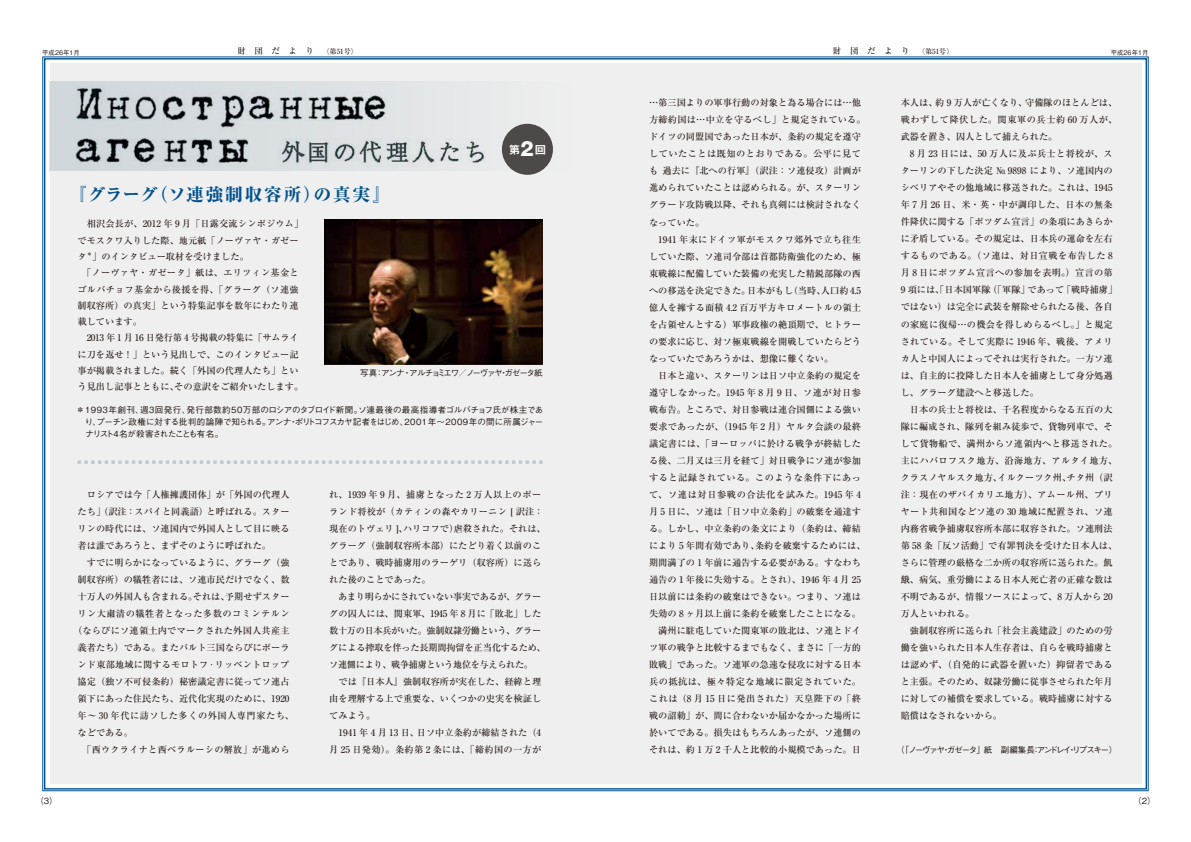
<style>
.page{position:relative;width:1191px;height:842px;background:#fff}
.page>*{position:absolute;margin:0;border:0;box-sizing:border-box;transform-origin:0 0}
.t1{font:800 17.7px "Ryumin Pro";letter-spacing:.1em;color:#00508f}
.t2{font:11.3px "Midashi Go Pro MB31";color:#fff}
.t3{font:500 9.2px/17px "Ryumin Pro";color:#221815}
.t4{font:500 9.2px "Ryumin Pro";letter-spacing:.025em;color:#221815}
.t5{font:500 9.2px "Ryumin Pro";letter-spacing:.055em;color:#221815}
.t6{font:500 9.2px "Ryumin Pro";letter-spacing:.05em;color:#221815}
.t7{font:500 8.5px/12.1px "Gothic BBB Pro";letter-spacing:-.125em;color:#221815;text-align:justify}
.t8{font:500 8.5px "Gothic BBB Pro";letter-spacing:-.155em;color:#221815}
.t9{font:500 7.1px "Ryumin Pro";color:#221815}
.t10{font:500 6.4px "Gothic BBB Pro";color:#221815}
.s1{font-size:8.5px}
.s2{font-family:"Helvetica Neue LT Std";font-weight:800;font-size:21.3px}
</style>
<div class="page">
<div style="left:42px;top:56px;width:1106px;height:735px;background:#efefef"></div>
<svg style="left:50px;top:81px;width:521px;height:89px;background:#c3c7ca"></svg>
<div style="left:502px;top:124px;width:51px;height:51px;background:#4c4948;border-radius:50%"></div>
<img style="left:324px;top:219px;width:218px;height:145px">
<svg style="left:77px;top:460px;width:465px;height:4px"></svg>
<p class="t10" style="left:42px;top:47px;width:39px">平成26年1月</p>
<p class="t9" style="left:237px;top:46px;width:122px"><span class="s1">財 団 だ よ り</span> 〈第51号〉</p>
<p class="t9" style="left:833px;top:46px;width:122px"><span class="s1">財 団 だ よ り</span> 〈第51号〉</p>
<p class="t10" style="left:1110px;top:47px;width:39px">平成26年1月</p>
<p class="t1" style="left:69px;top:180px;width:323px">『グラーグ（ソ連強制収容所）の真実』</p>
<p class="t2" style="left:509px;top:140px;width:39px">第<span class="s2">2</span>回</p>
<p class="t3" style="left:77px;top:215px;width:227px;line-height:16.3px">　相沢会長が、2012 年 9 月「日露交流シンポジウム」でモスクワ入りした際、地元紙「ノーヴァヤ・ガゼータ<sup>＊</sup>」のインタビュー取材を受けました。<br>　「ノーヴァヤ・ガゼータ」紙は、エリツィン基金とゴルバチョフ基金から後援を得、「グラーグ（ソ連強制収容所）の真実」という特集記事を数年にわたり連載しています。<br>　2013 年 1 月 16 日発行第 4 号掲載の特集に「サムライに刀を返せ！」という見出しで、このインタビュー記事が掲載されました。続く「外国の代理人たち」という見出し記事とともに、その意訳をご紹介いたします。</p>
<p class="t7" style="left:85px;top:403px;width:460px;text-indent:-8px">＊1993年創刊、週３回発行、発行部数約50万部のロシアのタブロイド新聞。ソ連最後の最高指導者ゴルバチョフ氏が株主であり、プーチン政権に対する批判的論陣で知られる。アンナ・ポリトコフスカヤ記者をはじめ、2001年～2009年の間に所属ジャーナリスト４名が殺害されたことも有名。</p>
<p class="t8" style="left:360px;top:366px;width:184px">写真：アンナ・アルチョミエワ／ノーヴァヤ・ガゼータ紙</p>
<p class="t3" style="left:78px;top:485px;width:213px">　ロシアでは今「人権擁護団体」が「外国の代理人</p>
<p class="t3" style="left:78px;top:502px;width:213px">たち」（訳注：スパイと同義語）と呼ばれる。スター</p>
<p class="t3" style="left:78px;top:519px;width:213px">リンの時代には、ソ連国内で外国人として目に映る</p>
<p class="t3" style="left:78px;top:536px;width:195px">者は誰であろうと、まずそのように呼ばれた。</p>
<p class="t3" style="left:78px;top:553px;width:213px">　すでに明らかになっているように、グラーグ（強</p>
<p class="t3" style="left:78px;top:570px;width:213px">制収容所）の犠牲者には、ソ連市民だけでなく、数</p>
<p class="t3" style="left:78px;top:587px;width:213px">十万人の外国人も含まれる。それは、予期せずスター</p>
<p class="t6" style="left:78px;top:606px;width:213px">リン大粛清の犠牲者となった多数のコミンテルン</p>
<p class="t4" style="left:73px;top:623px;width:218px">（ならびにソ連領土内でマークされた外国人共産主</p>
<p class="t3" style="left:78px;top:638px;width:213px">義者たち）である。またバルト三国ならびにポーラ</p>
<p class="t3" style="left:78px;top:655px;width:213px">ンド東部地域に関するモロトフ · リッベントロップ</p>
<p class="t3" style="left:78px;top:672px;width:213px">協定（独ソ不可侵条約）秘密議定書に従ってソ連占</p>
<p class="t3" style="left:78px;top:689px;width:213px">領下にあった住民たち、近代化実現のために、1920</p>
<p class="t5" style="left:78px;top:708px;width:218px">年～ 30 年代に訪ソした多くの外国人専門家たち、</p>
<p class="t3" style="left:78px;top:723px;width:57px">などである。</p>
<p class="t4" style="left:78px;top:742px;width:213px">　「西ウクライナと西ベラルーシの解放」が進めら</p>
<p class="t3" style="left:329px;top:485px;width:218px">れ、1939 年 9 月、捕虜となった 2 万人以上のポーランド将校が（カティンの森やカリーニン [ 訳注：現在のトヴェリ ]、ハリコフで）虐殺された。それは、グラーグ（強制収容所本部）にたどり着く以前のことであり、戦時捕虜用のラーゲリ（収容所）に送られた後のことであった。<br>　あまり明らかにされていない事実であるが、グラーグの囚人には、関東軍、1945 年 8 月に「敗北」した数十万の日本兵がいた。強制奴隷労働という、グラーグによる搾取を伴った長期間拘留を正当化するため、ソ連側により、戦争捕虜という地位を与えられた。<br>　では『日本人』強制収容所が実在した、経緯と理由を理解する上で重要な、いくつかの史実を検証してみよう。<br>　1941 年 4 月 13 日、日ソ中立条約が締結された（4月 25 日発効）。条約第 2 条には、「締約国の一方が</p>
<p class="t3" style="left:649px;top:94px;width:218px">…第三国よりの軍事行動の対象と為る場合には…他方締約国は…中立を守るべし」と規定されている。ドイツの同盟国であった日本が、条約の規定を遵守していたことは既知のとおりである。公平に見ても 過去に『北への行軍』（訳注：ソ連侵攻）計画が進められていたことは認められる。が、スターリングラード攻防戦以降、それも真剣には検討されなくなっていた。<br>　1941 年末にドイツ軍がモスクワ郊外で立ち往生していた際、ソ連司令部は首都防衛強化のため、極東戦線に配備していた装備の充実した精鋭部隊の西への移送を決定できた。日本がもし（当時、人口約 4.5億人を擁する面積 4.2 百万平方キロメートルの領土を占領せんとする）軍事政権の絶頂期で、ヒトラーの要求に応じ、対ソ極東戦線を開戦していたらどうなっていたであろうかは、想像に難くない。<br>　日本と違い、スターリンは日ソ中立条約の規定を遵守しなかった。1945 年 8 月 9 日、ソ連が対日参戦布告。ところで、対日参戦は連合国側による強い要求であったが、（1945 年 2 月）ヤルタ会談の最終議定書には、「ヨーロッパに於ける戦争が終結したる後、二月又は三月を経て」対日戦争にソ連が参加すると記録されている。このような条件下にあって、ソ連は対日参戦の合法化を試みた。1945 年 4月 5 日に、ソ連は「日ソ中立条約」の破棄を通達する。しかし、中立条約の条文により（条約は、締結により 5 年間有効であり、条約を破棄するためには、期間満了の 1 年前に通告する必要がある。すなわち通告の１年後に失効する。とされ）、1946 年 4 月 25日以前には条約の破棄はできない。つまり、ソ連は失効の 8 ヶ月以上前に条約を破棄したことになる。　満州に駐屯していた関東軍の敗北は、ソ連とドイツ軍の戦争と比較するまでもなく、まさに「一方的敗戦」であった。ソ連軍の急速な侵攻に対する日本兵の抵抗は、極々特定な地域に限定されていた。これは（8 月 15 日に発出された）天皇陛下の「終戦の詔勅」が、間に合わないか届かなかった場所に於いてである。損失はもちろんあったが、ソ連側のそれは、約 1 万 2 千人と比較的小規模であった。日</p>
<p class="t3" style="left:900px;top:94px;width:218px">本人は、約 9 万人が亡くなり、守備隊のほとんどは、戦わずして降伏した。関東軍の兵士約 60 万人が、武器を置き、囚人として捕えられた。<br>　8 月 23 日には、50 万人に及ぶ兵士と将校が、スターリンの下した決定 № 9898 により、ソ連国内のシベリアやその他地域に移送された。これは、1945年 7 月 26 日、米・英・中が調印した、日本の無条件降伏に関する「ポツダム宣言」の条項にあきらかに矛盾している。その規定は、日本兵の運命を左右するものである。（ソ連は、対日宣戦を布告した 8月 8 日にポツダム宣言への参加を表明。）宣言の第<br>9 項には、「日本国軍隊（「軍隊」であって「戦時捕虜」ではない）は完全に武装を解除せられたる後、各自の家庭に復帰…の機会を得しめらるべし。」と規定されている。そして実際に 1946 年、戦後、アメリカ人と中国人によってそれは実行された。一方ソ連は、自主的に投降した日本人を捕虜として身分処遇し、グラーグ建設へと移送した。<br>　日本の兵士と将校は、千名程度からなる五百の大隊に編成され、隊列を組み徒歩で、貨物列車で、そして貨物船で、満州からソ連領内へと移送された。主にハバロフスク地方、沿海地方、アルタイ地方、クラスノヤルスク地方、イルクーツク州、チタ州（訳注：現在のザバイカリエ地方）、アムール州、ブリヤート共和国などソ連の 30 地域に配置され、ソ連内務省戦争捕虜収容所本部に収容された。ソ連刑法第 58 条「反ソ活動」で有罪判決を受けた日本人は、さらに管理の厳格な二か所の収容所に送られた。飢餓、病気、重労働による日本人死亡者の正確な数は不明であるが、情報ソースによって、8 万人から 20万人といわれる。<br>　強制収容所に送られ「社会主義建設」のための労働を強いられた日本人生存者は、自らを戦時捕虜とは認めず、（自発的に武器を置いた）抑留者であると主張。そのため、奴隷労働に従事させられた年月に対しての補償を要求している。戦時捕虜に対する賠償はなされないから。</p>
<p class="t8" style="left:896px;top:742px;width:222px">（「ノーヴァヤ・ガゼータ」紙　副編集長：アンドレイ・リプスキー）</p>
<p class="t7" style="left:35px;top:794px;width:24px">（3）</p>
<p class="t7" style="left:1133px;top:794px;width:24px">（2）</p>
</div>
